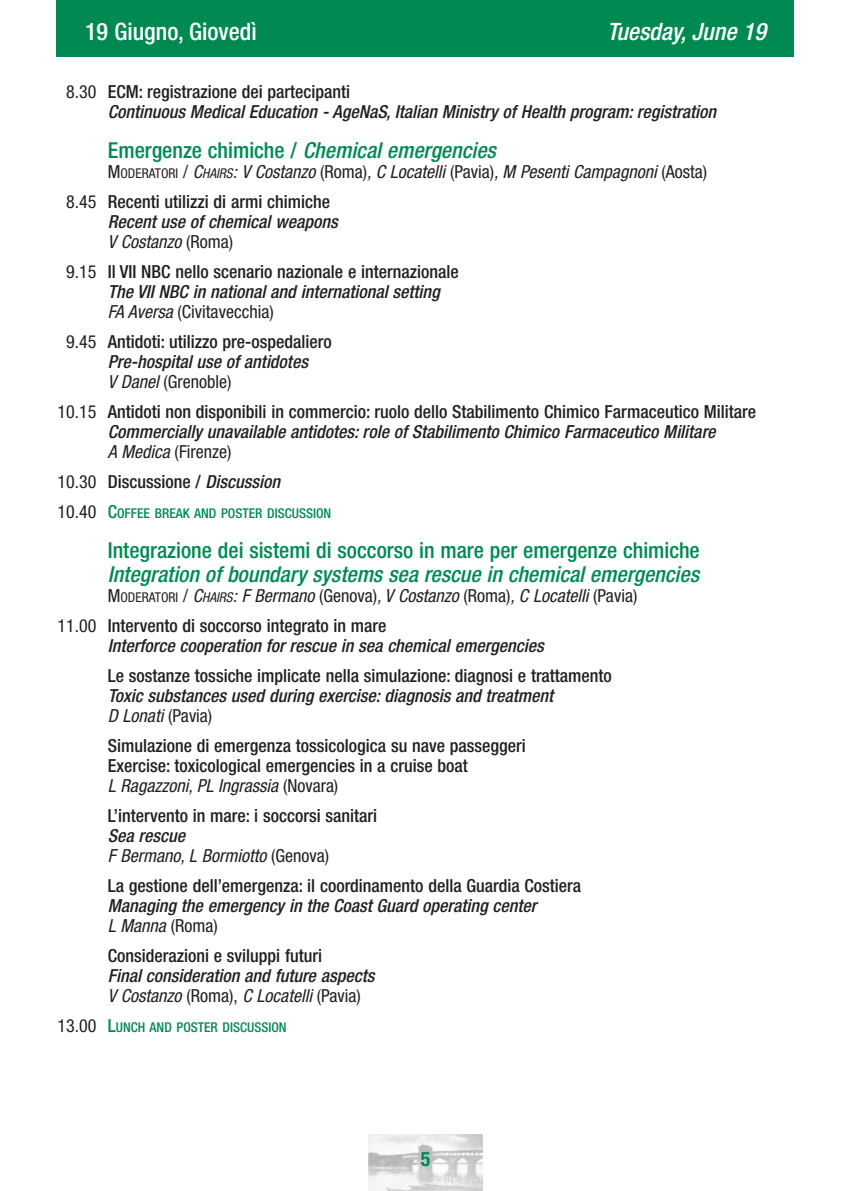
<style>
.page{position:relative;width:851px;height:1191px;background:#fff}
.page>*{position:absolute;margin:0;border:0;box-sizing:border-box;transform-origin:0 0}
.t1{font:500 condensed 24px "Helvetica Neue LT Std";color:#fff}
.t2{font:italic 500 condensed 24px "Helvetica Neue LT Std";color:#fff}
.t3{font:italic 500 condensed 22px "Helvetica Neue";color:#008a52}
.t4{font:500 condensed 22px "Helvetica Neue";color:#008a52}
.t5{font:700 condensed 20px "Helvetica Neue";color:#008a52}
.t6{font:500 condensed 18px/20px "Helvetica Neue";color:#231f20}
.t7{font:italic 500 condensed 18px/20px "Helvetica Neue";color:#231f20}
.t8{font:italic condensed 18px/30px "Helvetica Neue";color:#231f20}
.t9{font:500 condensed 13.6px "Helvetica Neue";color:#008a52}
.s1{font-weight:400;font-style:normal}
.s2{font-style:normal}
.s3{font-style:normal;font-size:13.6px}
.s4{font-size:13.6px}
.s5{font-weight:500;font-style:normal}
.s6{font-weight:400}
.s7{font-style:italic}
.s8{font-weight:400;font-style:italic}
.s9{font-weight:400;font-size:18px;color:#231f20}
.s10{font-size:18px}
.s11{font-weight:400;font-size:13.6px}
.s12{font-weight:400;font-style:italic;font-size:13.6px}
.s13{font-weight:500}
</style>
<div class="page">
<div style="left:57px;top:0;width:737px;height:57px;background:#008a52"></div>
<img style="left:369px;top:1134px;width:113px;height:57px">
<h1 class="t1" style="left:85px;top:23px;width:173px">19 Giugno, Giovedì</h1>
<h1 class="t2" style="left:607px;top:23px;width:160px">Tuesday, June 19</h1>
<p class="t7" style="left:108px;top:83px;width:609px;text-indent:-42px"><span class="s1">8.30</span> <span class="s2">ECM: registrazione dei partecipanti<br></span>Continuous Medical Education - AgeNaS, Italian Ministry of Health program: registration</p>
<p class="t3" style="left:108px;top:142px;width:389px"><span class="s2">Emergenze chimiche /</span> Chemical emergencies</p>
<p class="t8" style="left:66px;top:158px;width:642px;text-indent:42px"><span class="s2">M</span><span class="s3">ODERATORI</span> <span class="s2">/</span> C<span class="s4">HAIRS</span>: V Costanzo <span class="s2">(Roma)</span>, C Locatelli <span class="s2">(Pavia)</span>, M Pesenti Campagnoni <span class="s2">(Aosta)<br>8.45</span> <span class="s5">Recenti utilizzi di armi chimiche</span></p>
<p class="t7" style="left:108px;top:213px;width:231px">Recent use of chemical weapons<br><span class="s6">V Costanzo</span> <span class="s1">(Roma)</span></p>
<p class="t6" style="left:108px;top:263px;width:352px;text-indent:-42px"><span class="s6">9.15</span> Il VII NBC nello scenario nazionale e internazionale<br><span class="s7">The VII NBC in national and international setting<br></span><span class="s8">FA Aversa</span> <span class="s6">(Civitavecchia)</span></p>
<p class="t6" style="left:108px;top:333px;width:225px;text-indent:-42px"><span class="s6">9.45</span> Antidoti: utilizzo pre-ospedaliero<br><span class="s7">Pre-hospital use of antidotes<br></span><span class="s8">V Danel</span> <span class="s6">(Grenoble)</span></p>
<p class="t6" style="left:108px;top:403px;width:649px;text-indent:-50px"><span class="s6">10.15</span> Antidoti non disponibili in commercio: ruolo dello Stabilimento Chimico Farmaceutico Militare<br><span class="s7">Commercially unavailable antidotes: role of Stabilimento Chimico Farmaceutico Militare<br></span><span class="s8">A Medica</span> <span class="s6">(Firenze)</span></p>
<p class="t6" style="left:58px;top:473px;width:224px"><span class="s6">10.30</span> Discussione / <span class="s7">Discussion</span></p>
<p class="t9" style="left:58px;top:508px;width:275px"><span class="s9">10.40</span> <span class="s10">C</span>OFFEE BREAK AND POSTER DISCUSSION</p>
<p class="t4" style="left:108px;top:542px;width:593px">Integrazione dei sistemi di soccorso in mare per emergenze chimiche</p>
<p class="t3" style="left:108px;top:566px;width:592px">Integration of boundary systems sea rescue in chemical emergencies</p>
<p class="t6" style="left:57px;top:582px;width:581px;line-height:30px;text-indent:50px"><span class="s6">M</span><span class="s11">ODERATORI</span> <span class="s6">/</span> <span class="s8">C</span><span class="s12">HAIRS</span><span class="s8">: F Bermano</span> <span class="s6">(Genova)</span><span class="s8">, V Costanzo</span> <span class="s6">(Roma)</span><span class="s8">, C Locatelli</span> <span class="s6">(Pavia)<br>11.00</span> Intervento di soccorso integrato in mare</p>
<p class="t7" style="left:108px;top:637px;width:437px">Interforce cooperation for rescue in sea chemical emergencies</p>
<p class="t6" style="left:108px;top:667px;width:505px">Le sostanze tossiche implicate nella simulazione: diagnosi e trattamento</p>
<p class="t7" style="left:108px;top:687px;width:447px">Toxic substances used during exercise: diagnosis and treatment<br><span class="s6">D Lonati</span> <span class="s1">(Pavia)</span></p>
<p class="t6" style="left:108px;top:737px;width:419px">Simulazione di emergenza tossicologica su nave passeggeri<br>Exercise: toxicological emergencies in a cruise boat<br><span class="s8">L Ragazzoni, PL Ingrassia</span> <span class="s6">(Novara)</span></p>
<p class="t6" style="left:108px;top:807px;width:271px">L’intervento in mare: i soccorsi sanitari</p>
<p class="t8" style="left:108px;top:827px;width:223px;line-height:20px"><span class="s13">Sea rescue<br></span>F Bermano, L Bormiotto <span class="s2">(Genova)</span></p>
<p class="t6" style="left:108px;top:877px;width:474px">La gestione dell’emergenza: il coordinamento della Guardia Costiera</p>
<p class="t7" style="left:108px;top:897px;width:430px">Managing the emergency in the Coast Guard operating center<br><span class="s6">L Manna</span> <span class="s1">(Roma)</span></p>
<p class="t6" style="left:108px;top:947px;width:216px">Considerazioni e sviluppi futuri</p>
<p class="t7" style="left:108px;top:967px;width:268px">Final consideration and future aspects<br><span class="s6">V Costanzo</span> <span class="s1">(Roma),</span> <span class="s6">C Locatelli</span> <span class="s1">(Pavia)</span></p>
<p class="t9" style="left:58px;top:1022px;width:230px"><span class="s9">13.00</span> <span class="s10">L</span>UNCH AND POSTER DISCUSSION</p>
<p class="t5" style="left:420px;top:1151px;width:11px">5</p>
</div>
